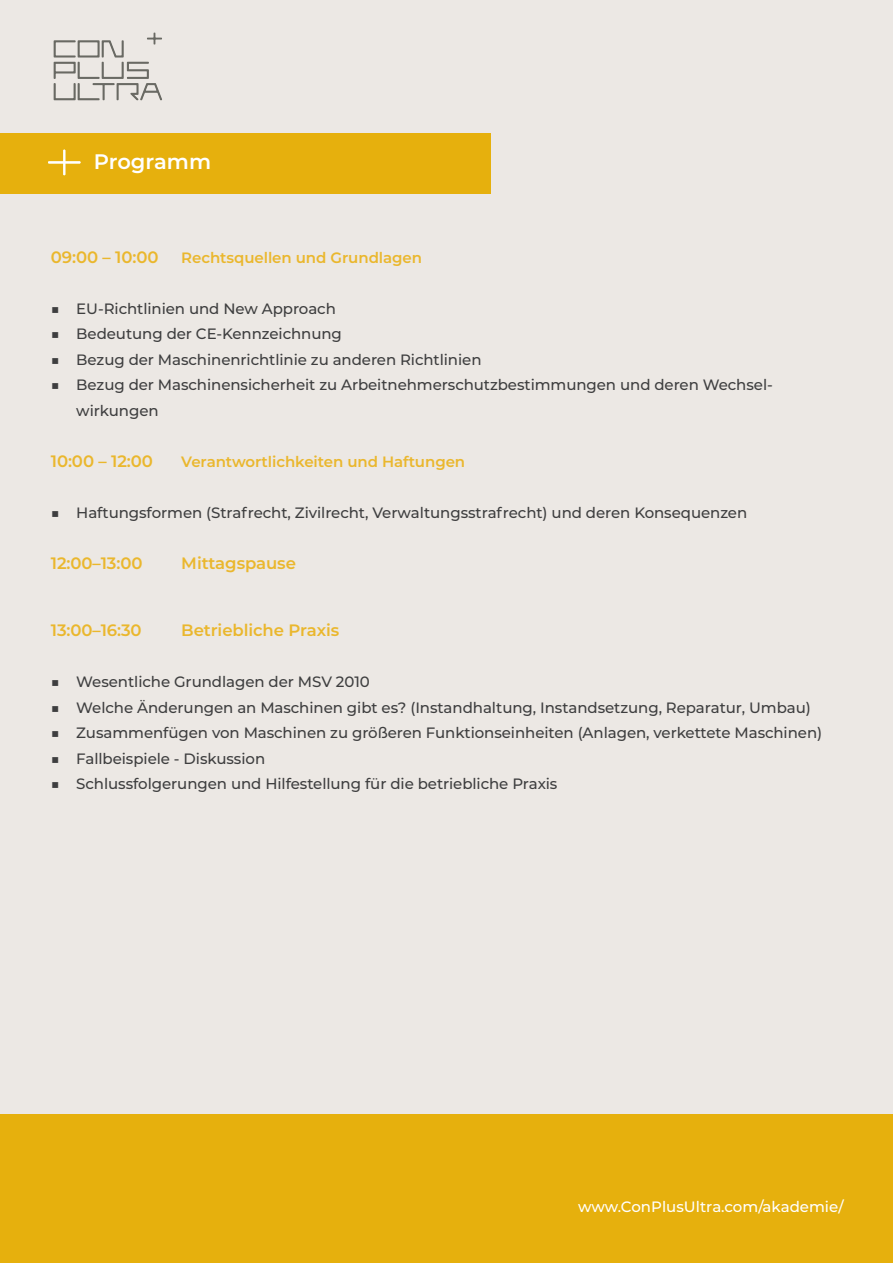
<style>
.page{position:relative;width:893px;height:1263px;background:#ece8e4}
.page>*{position:absolute;margin:0;border:0;box-sizing:border-box;transform-origin:0 0}
.t1{font:600 21px "Montserrat";color:#fff}
.t2{font:600 16.5px "Montserrat";letter-spacing:-.005em;color:#eab72d}
.t3{font:500 15px/25.5px "Montserrat";letter-spacing:-.005em;color:#3e3e3f}
.t4{font:600 15px "Montserrat";letter-spacing:-.005em;color:#eab72d}
.t5{font:500 15px "Montserrat";color:#fff}
</style>
<div class="page">
<div style="left:0;top:1114px;width:893px;height:149px;background:#e6b00d"></div>
<div style="left:0;top:133px;width:490px;height:61px;background:#e6b00d"></div>
<svg style="left:48px;top:150px;width:32px;height:25px"></svg>
<svg style="left:54px;top:33px;width:108px;height:67px"></svg>
<p class="t1" style="left:94px;top:147px;width:119px">Programm</p>
<p class="t2" style="left:51px;top:245px;width:109px">09:00 – 10:00</p>
<p class="t4" style="left:181px;top:247px;width:242px">Rechtsquellen und Grundlagen</p>
<p class="t3" style="left:51px;top:295px;width:287px">■ EU-Richtlinien und New Approach</p>
<p class="t3" style="left:51px;top:320px;width:293px">■ Bedeutung der CE-Kennzeichnung</p>
<p class="t3" style="left:51px;top:346px;width:432px">■ Bezug der Maschinenrichtlinie zu anderen Richtlinien</p>
<p class="t3" style="left:76px;top:371px;width:698px;text-indent:-26px">■ Bezug der Maschinensicherheit zu Arbeitnehmerschutzbestimmungen und deren Wechsel&shy;wirkungen</p>
<p class="t2" style="left:51px;top:449px;width:104px">10:00 – 12:00</p>
<p class="t4" style="left:181px;top:451px;width:285px">Verantwortlichkeiten und Haftungen</p>
<p class="t3" style="left:51px;top:499px;width:698px">■ Haftungsformen (Strafrecht, Zivilrecht, Verwaltungsstrafrecht) und deren Konsequenzen</p>
<p class="t2" style="left:51px;top:551px;width:93px">12:00–13:00</p>
<p class="t2" style="left:181px;top:551px;width:116px">Mittagspause</p>
<p class="t2" style="left:51px;top:619px;width:92px">13:00–16:30</p>
<p class="t2" style="left:181px;top:619px;width:160px">Betriebliche Praxis</p>
<p class="t3" style="left:51px;top:668px;width:321px">■ Wesentliche Grundlagen der MSV 2010</p>
<p class="t3" style="left:51px;top:694px;width:761px">■ Welche Änderungen an Maschinen gibt es? (Instandhaltung, Instandsetzung, Reparatur, Umbau)</p>
<p class="t3" style="left:51px;top:719px;width:773px">■ Zusammenfügen von Maschinen zu größeren Funktionseinheiten (Anlagen, verkettete Maschinen)</p>
<p class="t3" style="left:51px;top:745px;width:216px">■ Fallbeispiele - Diskussion</p>
<p class="t3" style="left:51px;top:770px;width:508px">■ Schlussfolgerungen und Hilfestellung für die betriebliche Praxis</p>
<p class="t5" style="left:578px;top:1196px;width:267px">www.ConPlusUltra.com/akademie/</p>
</div>
